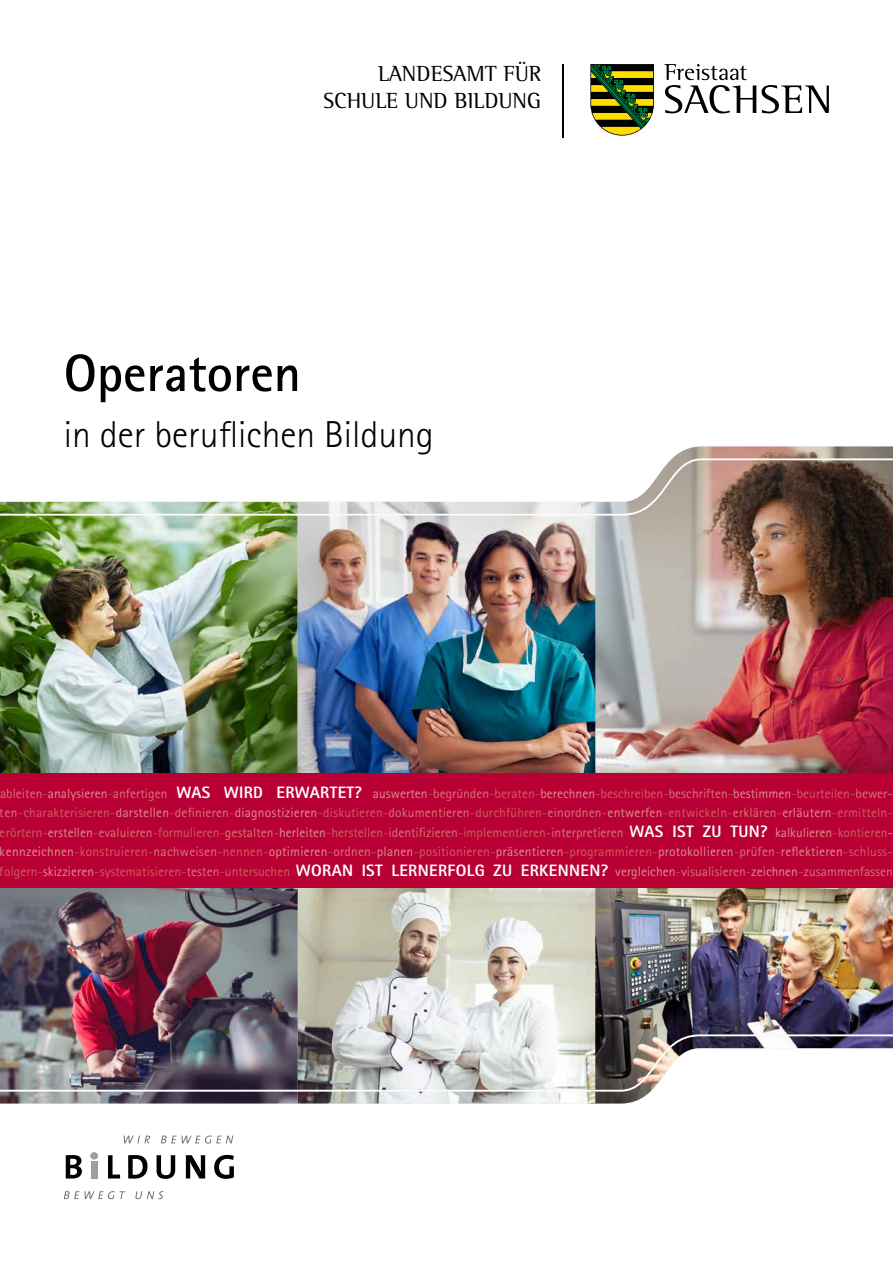
<style>
.page{position:relative;width:893px;height:1263px;background:#fff}
.page>*{position:absolute;margin:0;border:0;box-sizing:border-box;transform-origin:0 0}
.t1{font:700 52.5px "Rotis Sans Serif";color:#000}
.t2{font:300 37.5px "Rotis Sans Serif";color:#000}
.t3{font:22.5px/26.8px "Rotis Semi Serif Std";color:#000;text-align:right}
.t4{font:13.5px/19.5px "Rotis Sans Serif";color:#cc5f60;text-align:justify}
.s1{color:#d47674}
.s2{color:#c5474f}
.s3{color:#db8e88}
.s4{font-weight:800;font-size:16.5px;color:#fff}
</style>
<div class="page">
<img style="left:0;top:502px;width:298px;height:271px">
<img style="left:581px;top:446px;width:312px;height:327px">
<img style="left:595px;top:888px;width:298px;height:215px">
<img style="left:298px;top:502px;width:297px;height:271px">
<img style="left:298px;top:888px;width:297px;height:215px">
<img style="left:0;top:888px;width:298px;height:215px">
<svg style="left:762px;top:85px;width:67px;height:28px"></svg>
<svg style="left:664px;top:64px;width:92px;height:49px"></svg>
<svg style="left:590px;top:64px;width:64px;height:72px"></svg>
<hr style="left:563px;top:64px;width:1px;height:73px;background:#000">
<svg style="left:124px;top:1135px;width:26px;height:8px"></svg>
<svg style="left:161px;top:1135px;width:72px;height:8px"></svg>
<svg style="left:66px;top:1155px;width:16px;height:23px"></svg>
<svg style="left:108px;top:1155px;width:12px;height:23px"></svg>
<svg style="left:128px;top:1155px;width:20px;height:23px"></svg>
<svg style="left:157px;top:1155px;width:18px;height:24px"></svg>
<svg style="left:186px;top:1155px;width:19px;height:23px"></svg>
<svg style="left:214px;top:1155px;width:20px;height:24px"></svg>
<svg style="left:64px;top:1191px;width:61px;height:8px"></svg>
<svg style="left:135px;top:1191px;width:28px;height:8px"></svg>
<div style="left:91px;top:1161px;width:6px;height:17px;background:#9c9e9f"></div>
<div style="left:90px;top:1152px;width:8px;height:7px;background:#9c9e9f;border-radius:50%"></div>
<div style="left:0;top:773px;width:893px;height:115px;background:#b80035"></div>
<h3 class="t3" style="left:323px;top:60px;width:219px">LANDESAMT FÜR<br>SCHULE UND BILDUNG</h3>
<h1 class="t1" style="left:64px;top:340px;width:239px">Operatoren</h1>
<h2 class="t2" style="left:64px;top:412px;width:372px">in der beruflichen Bildung</h2>
<p class="t4" style="left:0;top:783px;width:894px"><span class="s1">ableiten</span><span class="s2">-</span><span class="s3">analysieren</span><span class="s2">-</span><span class="s1">anfertigen</span> <span class="s4">WAS WIRD ERWARTET?</span> <span class="s3">auswerten</span><span class="s2">-</span><span class="s1">begründen</span><span class="s2">-</span>beraten<span class="s2">-</span><span class="s3">berechnen</span><span class="s2">-</span>beschreiben<span class="s2">-</span><span class="s1">beschriften</span><span class="s2">-</span><span class="s3">bestimmen</span><span class="s2">-</span>beurteilen<span class="s2">-</span><span class="s1">bewer&shy;ten</span><span class="s2">-</span>charakterisieren<span class="s2">-</span><span class="s3">darstellen</span><span class="s2">-</span><span class="s1">definieren</span><span class="s2">-</span><span class="s3">diagnostizieren</span><span class="s2">-</span>diskutieren<span class="s2">-</span><span class="s1">dokumentieren</span><span class="s2">-</span>durchführen<span class="s2">-</span><span class="s1">einordnen</span><span class="s2">-</span><span class="s3">entwerfen</span><span class="s2">-</span>entwickeln<span class="s2">-</span><span class="s1">erklären</span><span class="s2">-</span><span class="s3">erläutern</span><span class="s2">-</span>ermitteln&shy;erörtern<span class="s2">-</span><span class="s3">erstellen</span><span class="s2">-</span><span class="s1">evaluieren</span><span class="s2">-</span>formulieren<span class="s2">-</span><span class="s1">gestalten</span><span class="s2">-</span><span class="s3">herleiten</span><span class="s2">-</span>herstellen<span class="s2">-</span><span class="s1">identifizieren</span><span class="s2">-</span>implementieren<span class="s2">-</span><span class="s1">interpretieren</span> <span class="s4">WAS IST ZU TUN?</span> <span class="s3">kalkulieren</span><span class="s2">-</span>kontieren&shy;<span class="s3">kennzeichnen</span><span class="s2">-</span>konstruieren<span class="s2">-</span><span class="s1">nachweisen</span><span class="s2">-</span>nennen<span class="s2">-</span><span class="s3">optimieren</span><span class="s2">-</span><span class="s1">ordnen</span><span class="s2">-</span><span class="s3">planen</span><span class="s2">-</span>positionieren<span class="s2">-</span><span class="s3">präsentieren</span><span class="s2">-</span>programmieren<span class="s2">-</span><span class="s3">protokollieren</span><span class="s2">-</span><span class="s1">prüfen</span><span class="s2">-</span><span class="s3">reflektieren</span><span class="s2">-</span>schluss&shy;folgern<span class="s2">-</span><span class="s3">skizzieren</span><span class="s2">-</span>systematisieren<span class="s2">-</span><span class="s1">testen</span><span class="s2">-</span>untersuchen <span class="s4">WORAN IST LERNERFOLG ZU ERKENNEN?</span> <span class="s3">vergleichen</span><span class="s2">-</span><span class="s1">visualisieren</span><span class="s2">-</span><span class="s3">zeichnen</span><span class="s2">-</span><span class="s1">zusammenfassen</span></p>
</div>
